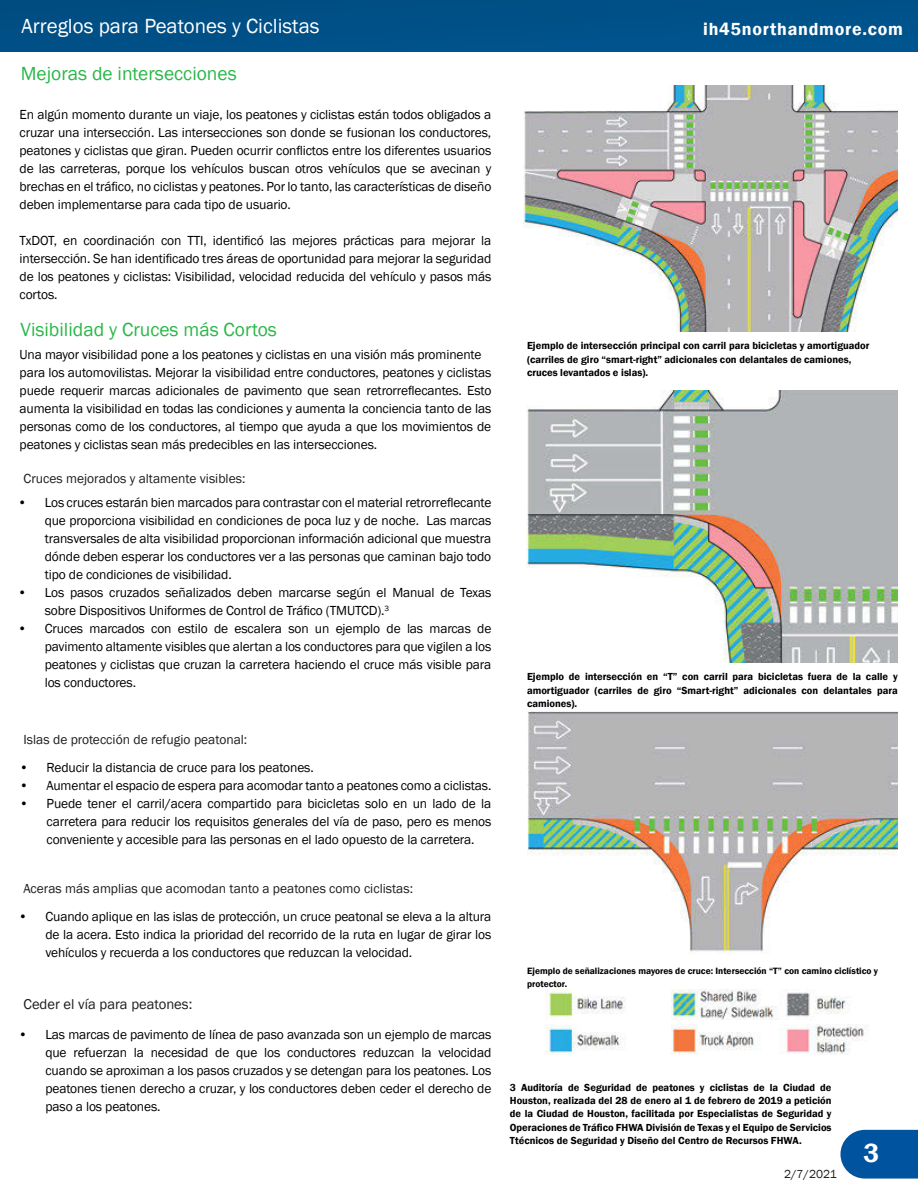
<style>
.page{position:relative;width:918px;height:1188px;background:#fff}
.page>*{position:absolute;margin:0;border:0;box-sizing:border-box;transform-origin:0 0}
.t1{font:600 27px "Franklin Gothic";color:#fff}
.t2{font:21px "Franklin Gothic";color:#fff}
.t3{font:19.5px "Franklin Gothic";color:#29b747}
.t4{font:600 18px "Franklin Gothic";letter-spacing:.04em;color:#fff}
.t5{font:14.7px "Franklin Gothic";color:#1d1d1b}
.t6{font:13.5px/18px "Franklin Gothic";letter-spacing:-.01em;color:#000;text-align:justify}
.t7{font:13.5px "Franklin Gothic";color:#1d1d1b}
.t8{font:12px "Franklin Gothic";color:#1d1d1b}
.t9{font:600 10.5px/13.5px "Franklin Gothic";color:#000;text-align:justify}
.t10{font:600 9.45px "Franklin Gothic";color:#000}
</style>
<div class="page">
<div style="left:0;top:0;width:918px;height:51px;background:#005088"></div>
<svg style="left:840px;top:1130px;width:78px;height:49px;background:#1461a6"></svg>
<hr style="left:0;top:0;width:1px;height:51px;background:#004e84">
<img style="left:524px;top:86px;width:374px;height:245px">
<img style="left:526px;top:390px;width:372px;height:273px">
<img style="left:527px;top:711px;width:371px;height:243px">
<img style="left:545px;top:989px;width:305px;height:31px">
<img style="left:545px;top:1025px;width:319px;height:29px">
<p class="t2" style="left:22px;top:13px;width:299px">Arreglos para Peatones y Ciclistas</p>
<p class="t4" style="left:703px;top:18px;width:201px">ih45northandmore.com</p>
<p class="t3" style="left:21px;top:61px;width:217px">Mejoras de intersecciones</p>
<p class="t6" style="left:20px;top:106px;width:473px">En algún momento durante un viaje, los peatones y ciclistas están todos obligados a cruzar una intersección. Las intersecciones son donde se fusionan los conductores, peatones y ciclistas que giran. Pueden ocurrir conflictos entre los diferentes usuarios de las carreteras, porque los vehículos buscan otros vehículos que se avecinan y brechas en el tráfico, no ciclistas y peatones. Por lo tanto, las características de diseño deben implementarse para cada tipo de usuario.</p>
<p class="t6" style="left:20px;top:232px;width:473px">TxDOT, en coordinación con TTI, identificó las mejores prácticas para mejorar la intersección. Se han identificado tres áreas de oportunidad para mejorar la seguridad de los peatones y ciclistas: Visibilidad, velocidad reducida del vehículo y pasos más cortos.</p>
<p class="t3" style="left:21px;top:317px;width:258px">Visibilidad y Cruces más Cortos</p>
<p class="t6" style="left:20px;top:346px;width:473px;text-align:left">Una mayor visibilidad pone a los peatones y ciclistas en una visión más prominente para los automovilistas. Mejorar la visibilidad entre conductores, peatones y ciclistas puede requerir marcas adicionales de pavimento que sean retrorreflecantes. Esto aumenta la visibilidad en todas las condiciones y aumenta la conciencia tanto de las personas como de los conductores, al tiempo que ayuda a que los movimientos de peatones y ciclistas sean más predecibles en las intersecciones.</p>
<p class="t7" style="left:24px;top:470px;width:223px">Cruces mejorados y altamente visibles:</p>
<p class="t6" style="left:45px;top:494px;width:448px;text-indent:-27px">• Los cruces estarán bien marcados para contrastar con el material retrorreflecante que proporciona visibilidad en condiciones de poca luz y de noche. Las marcas transversales de alta visibilidad proporcionan información adicional que muestra dónde deben esperar los conductores ver a las personas que caminan bajo todo tipo de condiciones de visibilidad.</p>
<p class="t6" style="left:45px;top:584px;width:448px;text-indent:-27px">• Los pasos cruzados señalizados deben marcarse según el Manual de Texas sobre Dispositivos Uniformes de Control de Tráfico (TMUTCD).<sup>3</sup></p>
<p class="t6" style="left:45px;top:620px;width:448px;text-indent:-27px">• Cruces marcados con estilo de escalera son un ejemplo de las marcas de pavimento altamente visibles que alertan a los conductores para que vigilen a los peatones y ciclistas que cruzan la carretera haciendo el cruce más visible para los conductores.</p>
<p class="t7" style="left:24px;top:731px;width:225px">Islas de protección de refugio peatonal:</p>
<p class="t6" style="left:20px;top:759px;width:296px">• Reducir la distancia de cruce para los peatones.</p>
<p class="t6" style="left:20px;top:777px;width:473px">• Aumentar el espacio de espera para acomodar tanto a peatones como a ciclistas.</p>
<p class="t6" style="left:47px;top:795px;width:446px;text-indent:-27px">• Puede tener el carril/acera compartido para bicicletas solo en un lado de la carretera para reducir los requisitos generales del vía de paso, pero es menos conveniente y accesible para las personas en el lado opuesto de la carretera.</p>
<p class="t7" style="left:24px;top:880px;width:391px">Aceras más amplias que acomodan tanto a peatones como ciclistas:</p>
<p class="t6" style="left:45px;top:907px;width:447px;text-indent:-27px">• Cuando aplique en las islas de protección, un cruce peatonal se eleva a la altura de la acera. Esto indica la prioridad del recorrido de la ruta en lugar de girar los vehículos y recuerda a los conductores que reduzcan la velocidad.</p>
<p class="t5" style="left:24px;top:995px;width:170px">Ceder el vía para peatones:</p>
<p class="t6" style="left:45px;top:1026px;width:447px;text-indent:-27px">• Las marcas de pavimento de línea de paso avanzada son un ejemplo de marcas que refuerzan la necesidad de que los conductores reduzcan la velocidad cuando se aproximan a los pasos cruzados y se detengan para los peatones. Los peatones tienen derecho a cruzar, y los conductores deben ceder el derecho de paso a los peatones.</p>
<p class="t9" style="left:527px;top:339px;width:344px">Ejemplo de intersección principal con carril para bicicletas y amortiguador</p>
<p class="t9" style="left:527px;top:352px;width:326px">(carriles de giro “smart-right” adicionales con delantales de camiones,</p>
<p class="t9" style="left:527px;top:366px;width:123px">cruces levantados e islas).</p>
<p class="t9" style="left:527px;top:670px;width:372px">Ejemplo de intersección en “T” con carril para bicicletas fuera de la calle y amortiguador (carriles de giro “Smart-right” adicionales con delantales para camiones).</p>
<p class="t10" style="left:527px;top:965px;width:352px">Ejemplo de señalizaciones mayores de cruce: Intersección “T” con camino ciclístico y</p>
<p class="t10" style="left:527px;top:978px;width:42px">protector.</p>
<p class="t9" style="left:510px;top:1080px;width:323px">3 Auditoría de Seguridad de peatones y ciclistas de la Ciudad de Houston, realizada del 28 de enero al 1 de febrero de 2019 a petición de la Ciudad de Houston, facilitada por Especialistas de Seguridad y Operaciones de Tráfico FHWA División de Texas y el Equipo de Servicios Ttécnicos de Seguridad y Diseño del Centro de Recursos FHWA.</p>
<p class="t8" style="left:784px;top:1167px;width:54px">2/7/2021</p>
<p class="t1" style="left:864px;top:1137px;width:17px">3</p>
</div>
